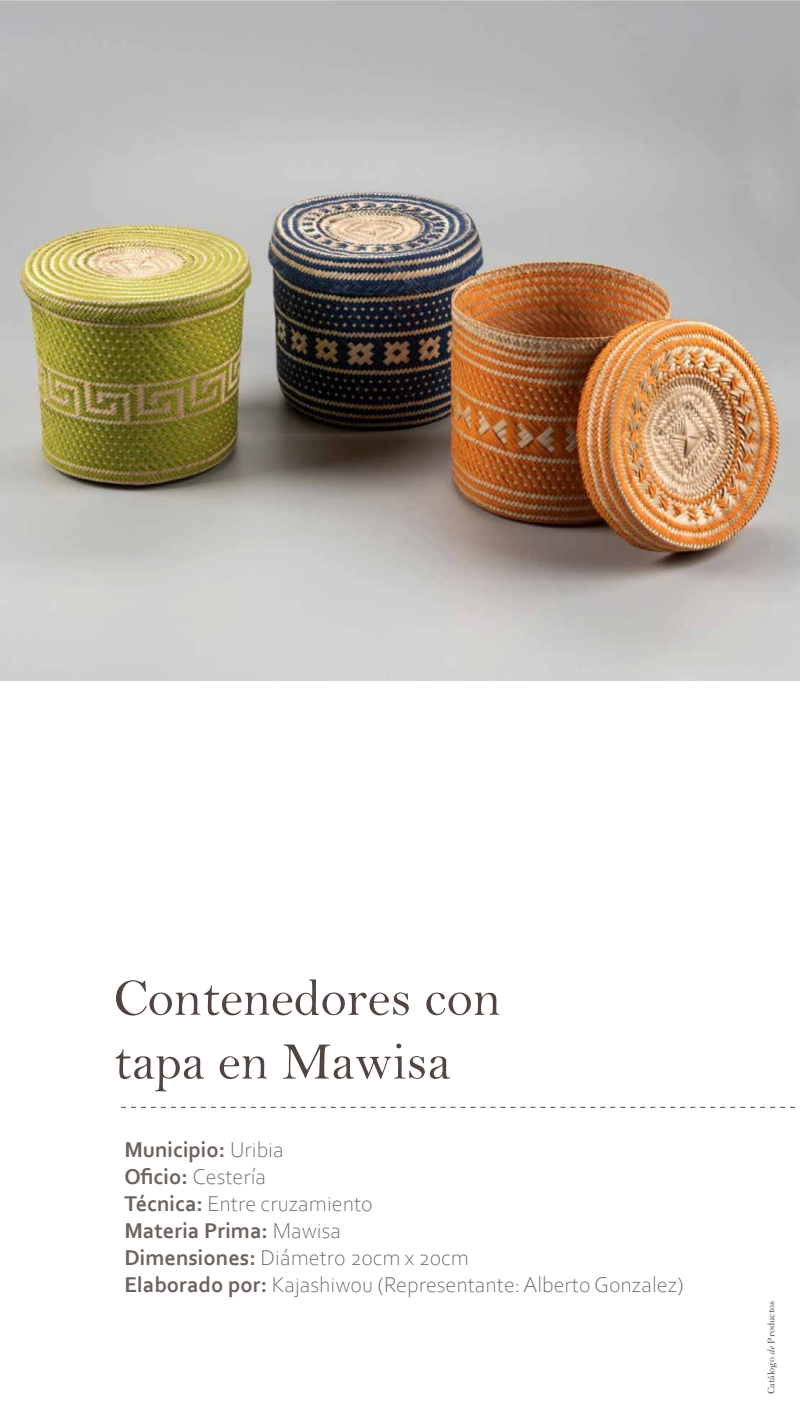
<style>
.page{position:relative;width:800px;height:1422px;background:#fff}
.page>*{position:absolute;margin:0;border:0;box-sizing:border-box;transform-origin:0 0}
.t1{font:53.1px/63.7px "Bell";color:#504540}
.t2{font:300 22.4px/26.9px "Corbel";color:rgb(80 69 64/.84)}
.t3{font:10.3px "Bell";color:#504540}
.s1{font-weight:700}
.s2{font-family:"Bell MT Italic"}
</style>
<div class="page">
<img style="left:0;top:0;width:800px;height:1108px">
<h1 class="t1" style="left:113px;top:966px;width:389px">Contenedores con tapa en Mawisa</h1>
<p class="t2" style="left:124px;top:1135px;width:561px"><span class="s1">Municipio:</span> Uribia<br><span class="s1">Oficio:</span> Cestería<br><span class="s1">Técnica:</span> Entre cruzamiento<br><span class="s1">Materia Prima:</span> Mawisa<br><span class="s1">Dimensiones:</span> Diámetro 20cm x 20cm<br><span class="s1">Elaborado por:</span> Kajashiwou (Representante: Alberto Gonzalez)</p>
<p class="t3" style="left:765px;top:1394px;width:95px;rotate:-90deg">Catálogo <span class="s2">de</span> Productos</p>
</div>
